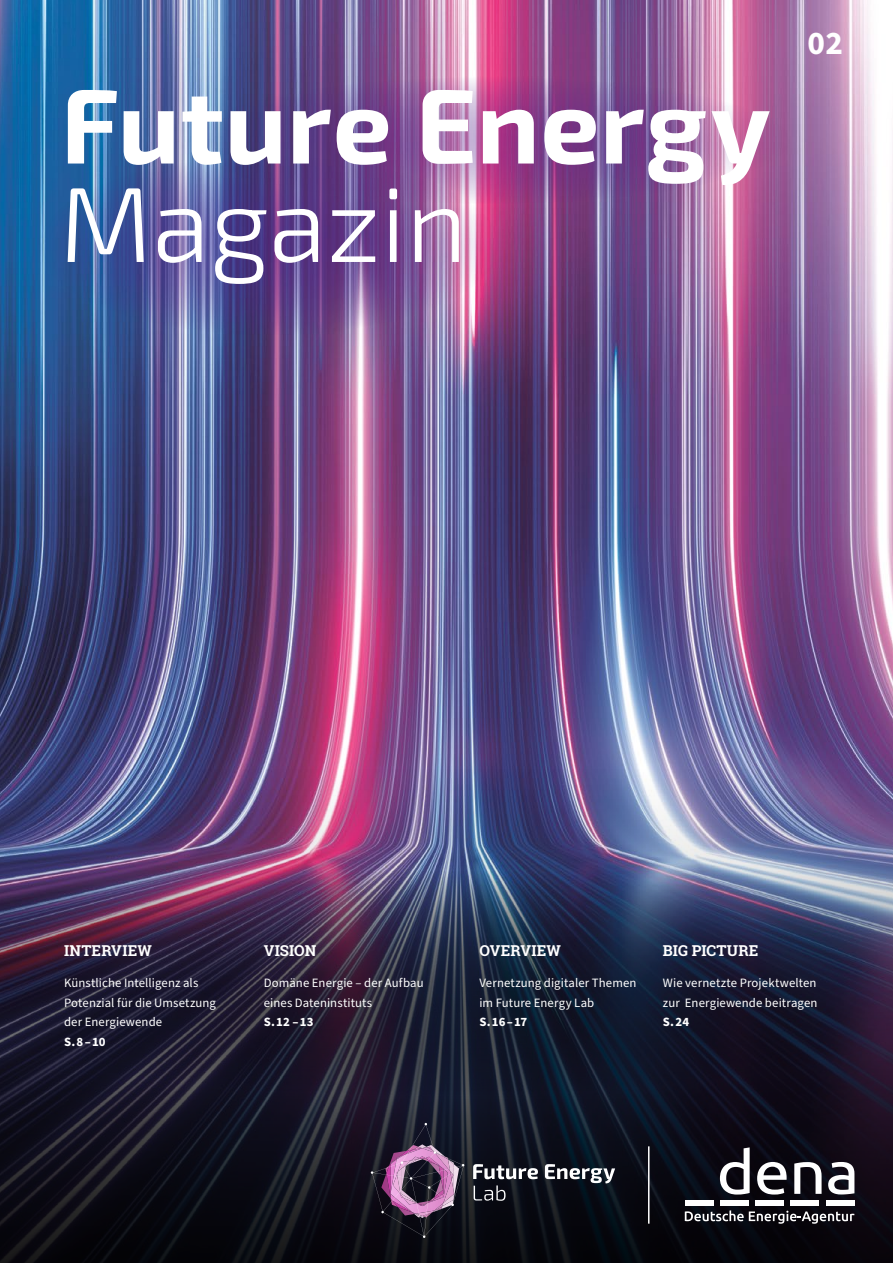
<style>
.page{position:relative;width:893px;height:1263px;background:#fff}
.page>*{position:absolute;margin:0;border:0;box-sizing:border-box;transform-origin:0 0}
.H2_Sourcesans{font:700 33px "Source Sans Pro";color:#fff}
.t1{font:700 15px "Roboto Slab";letter-spacing:.01em;color:#fff}
.t2{font:12.75px/19.5px "Source Sans Pro";letter-spacing:.01em;color:#fff}
.s1{font-weight:700}
</style>
<div class="page">
<img style="left:126px;top:0;width:767px;height:766px">
<img style="left:187px;top:77px;width:604px;height:127px;border-radius:50%">
<img style="left:38px;top:156px;width:462px;height:179px;border-radius:50%">
<img style="left:126px;top:766px;width:767px;height:169px">
<svg style="left:126px;top:935px;width:767px;height:328px;background:#161626"></svg>
<svg style="left:685px;top:1210px;width:169px;height:14px;background:#48474d"></svg>
<svg style="left:720px;top:1147px;width:30px;height:47px"></svg>
<svg style="left:757px;top:1162px;width:30px;height:32px"></svg>
<svg style="left:794px;top:1162px;width:28px;height:32px"></svg>
<svg style="left:828px;top:1162px;width:26px;height:32px"></svg>
<div style="left:685px;top:1200px;width:28px;height:6px;background:#fff"></div>
<div style="left:720px;top:1200px;width:29px;height:6px;background:#fff"></div>
<div style="left:755px;top:1200px;width:29px;height:6px;background:#fff"></div>
<div style="left:790px;top:1200px;width:29px;height:6px;background:#fff"></div>
<div style="left:826px;top:1200px;width:29px;height:6px;background:#fff"></div>
<svg style="left:371px;top:1123px;width:93px;height:115px;background:#47364c"></svg>
<svg style="left:473px;top:1164px;width:142px;height:37px;background:#393d45"></svg>
<hr style="left:648px;top:1146px;width:1px;height:78px;background:#fff">
<img style="left:126px;top:90px;width:644px;height:97px">
<svg style="left:126px;top:188px;width:18px;height:74px"></svg>
<svg style="left:158px;top:209px;width:44px;height:54px"></svg>
<svg style="left:215px;top:209px;width:51px;height:75px"></svg>
<svg style="left:274px;top:209px;width:44px;height:54px"></svg>
<svg style="left:332px;top:210px;width:43px;height:52px"></svg>
<svg style="left:389px;top:188px;width:8px;height:74px"></svg>
<svg style="left:415px;top:209px;width:44px;height:53px"></svg>
<img style="left:0;top:0;width:126px;height:1263px">
<p class="H2_Sourcesans" style="left:807px;top:21px;width:37px">02</p>
<p class="t1" style="left:64px;top:940px;width:89px">INTERVIEW</p>
<p class="t2" style="left:64px;top:974px;width:153px">Künstliche Intelligenz als<br>Potenzial für die Umsetzung der Energiewende<br><span class="s1">S. 8 – 10</span></p>
<p class="t1" style="left:264px;top:940px;width:54px">VISION</p>
<p class="t2" style="left:264px;top:974px;width:161px">Domäne Energie – der Aufbau eines Dateninstituts<br><span class="s1">S. 12 – 13</span></p>
<p class="t1" style="left:479px;top:940px;width:83px">OVERVIEW</p>
<p class="t2" style="left:479px;top:974px;width:159px">Vernetzung digitaler Themen im Future Energy Lab<br><span class="s1">S. 16 – 17</span></p>
<p class="t1" style="left:663px;top:940px;width:97px">BIG PICTURE</p>
<p class="t2" style="left:663px;top:974px;width:156px;text-align:justify">Wie vernetzte Projektwelten zur Energiewende beitragen <span class="s1">S. 24</span></p>
</div>
